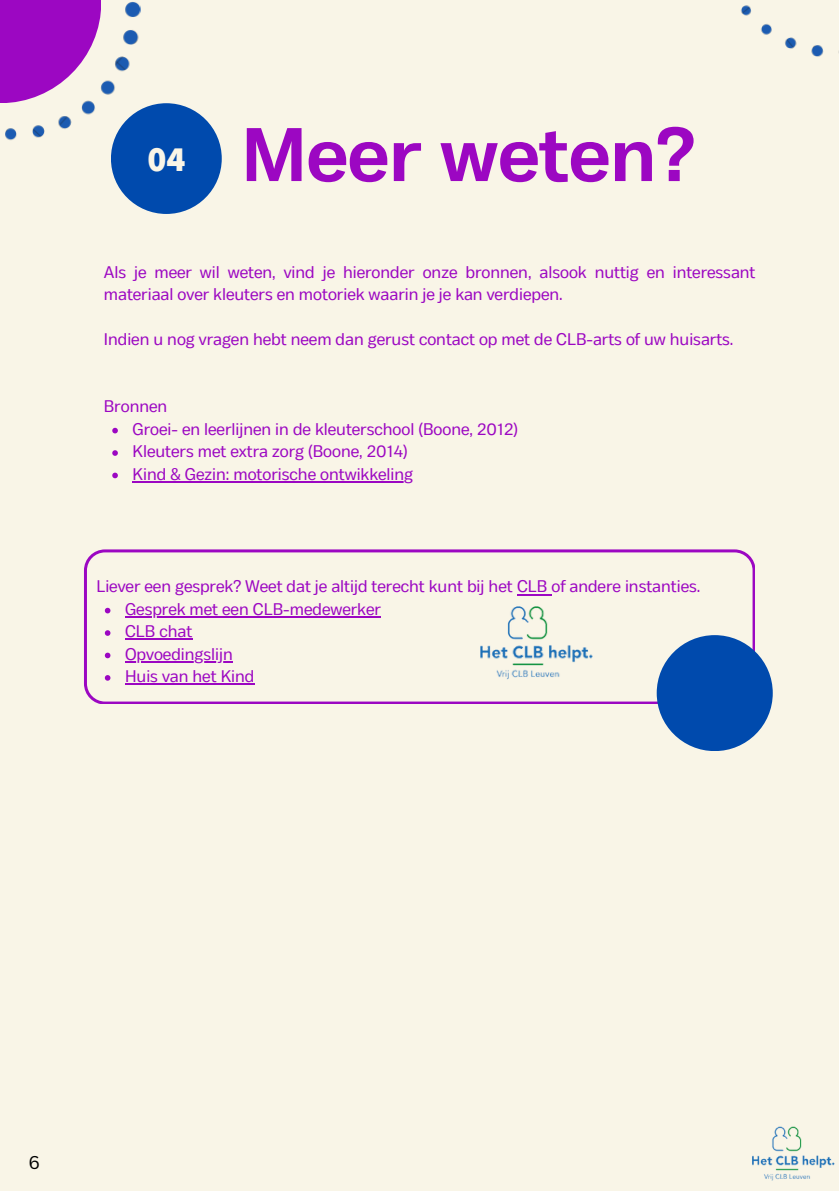
<style>
.page{position:relative;width:839px;height:1191px;background:#fff}
.page>*{position:absolute;margin:0;border:0;box-sizing:border-box;transform-origin:0 0}
.t1{font:700 75.8px "Body Text";color:#9c07c2}
.t2{font:18px "Canva Sans";color:#000}
.t3{font:16.8px/22.4px "Body Text";color:#9c07c2}
.s1{font-family:"Assistant";font-weight:800;font-size:35.2px;color:#f9f5e7}
</style>
<div class="page">
<div style="left:0;top:0;width:838px;height:1191px;background:#f9f5e7"></div>
<svg style="left:84px;top:549px;width:670px;height:155px"></svg>
<img style="left:5px;top:2px;width:140px;height:144px">
<svg style="left:0;top:0;width:101px;height:103px;fill:#9c07c2"></svg>
<img style="left:740px;top:5px;width:84px;height:52px">
<div style="left:111px;top:103px;width:111px;height:111px;background:#004aad;border-radius:50%"></div>
<img style="left:468px;top:594px;width:127px;height:97px">
<div style="left:656px;top:635px;width:116px;height:116px;background:#004aad;border-radius:50%"></div>
<img style="left:752px;top:1126px;width:83px;height:55px">
<svg style="left:112px;top:428px;width:6px;height:5px"></svg>
<svg style="left:112px;top:450px;width:6px;height:6px"></svg>
<svg style="left:112px;top:473px;width:6px;height:5px"></svg>
<hr style="left:132px;top:481px;width:281px;height:1px;background:#9c07c2">
<hr style="left:517px;top:594px;width:34px;height:1px;background:#9c07c2">
<svg style="left:105px;top:608px;width:5px;height:5px"></svg>
<hr style="left:125px;top:616px;width:124px;height:2px;background:#9c07c2">
<hr style="left:249px;top:616px;width:132px;height:2px;background:#9c07c2">
<svg style="left:105px;top:630px;width:5px;height:6px"></svg>
<hr style="left:125px;top:639px;width:67px;height:1px;background:#9c07c2">
<svg style="left:105px;top:653px;width:5px;height:5px"></svg>
<hr style="left:125px;top:661px;width:108px;height:1px;background:#9c07c2">
<svg style="left:105px;top:675px;width:5px;height:6px"></svg>
<hr style="left:125px;top:684px;width:130px;height:1px;background:#9c07c2">
<h1 class="t1" style="left:147px;top:111px;width:548px"><span class="s1">04</span> Meer weten?</h1>
<p class="t3" style="left:104px;top:262px;width:653px">Als je meer wil weten, vind je hieronder onze bronnen, alsook nuttig en interessant materiaal over kleuters en motoriek waarin je je kan verdiepen.</p>
<p class="t3" style="left:104px;top:329px;width:631px">Indien u nog vragen hebt neem dan gerust contact op met de CLB-arts of uw huisarts.</p>
<p class="t3" style="left:132px;top:397px;width:387px;text-indent:-29px">Bronnen<br>Groei- en leerlijnen in de kleuterschool (Boone, 2012)<br>Kleuters met extra zorg (Boone, 2014)<br>Kind &amp; Gezin: motorische ontwikkeling</p>
<p class="t3" style="left:125px;top:577px;width:576px;text-indent:-29px">Liever een gesprek? Weet dat je altijd terecht kunt bij het CLB of andere instanties.<br>Gesprek met een CLB-medewerker<br>CLB chat<br>Opvoedingslijn<br>Huis van het Kind</p>
<p class="t2" style="left:28px;top:1150px;width:13px">6</p>
</div>
